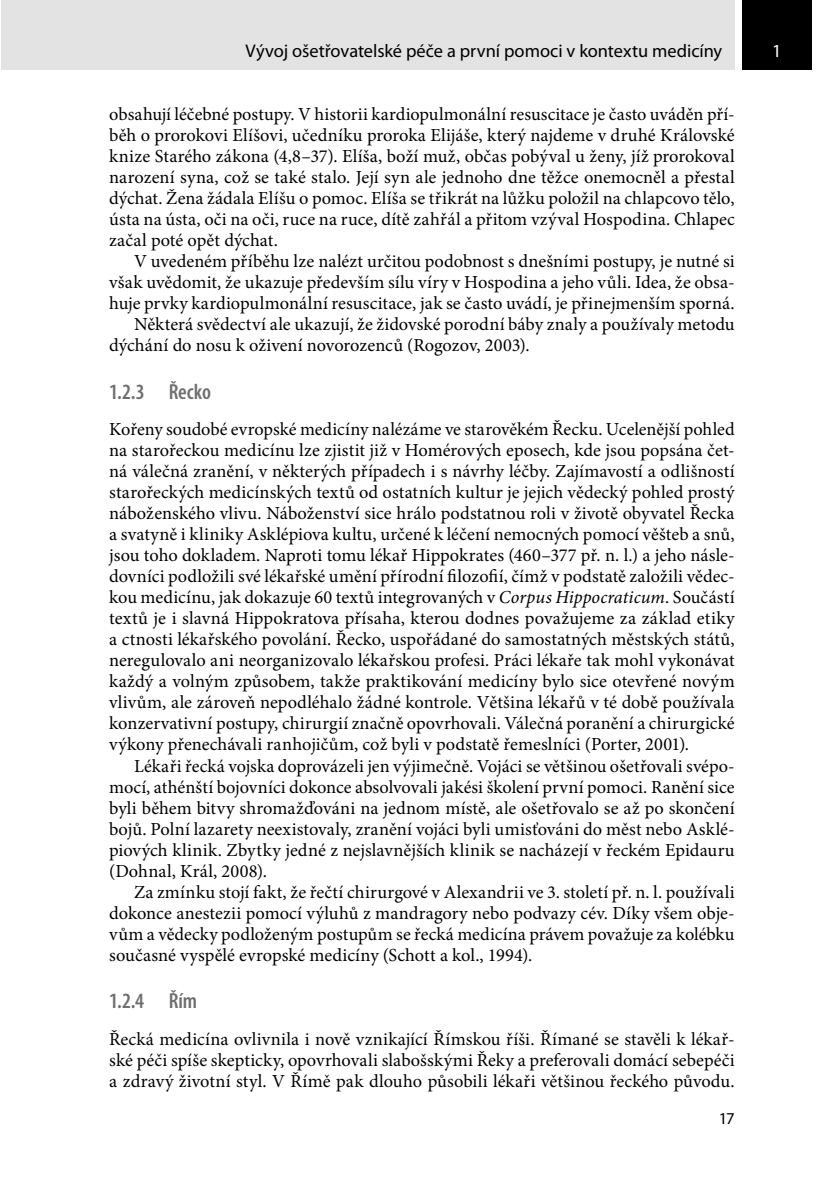
<style>
.page{position:relative;width:829px;height:1191px;background:#fff}
.page>*{position:absolute;margin:0;border:0;box-sizing:border-box;transform-origin:0 0}
._3_3_3{font:600 condensed 21.88px "Myriad Pro";color:#706f6f}
.text_prvni{font:18.38px/21px "Minion Pro";letter-spacing:.005em;color:#000;text-align:justify}
.text{font:18.38px/21px "Minion Pro";letter-spacing:.005em;color:#000;text-align:justify}
.t1{font:18.38px "Myriad Pro";letter-spacing:-.005em;color:#000}
.t2{font:18.38px "Myriad Pro";color:#fff}
.t3{font:16.62px "Myriad Pro";color:#000}
.s1{font-style:italic}
</style>
<div class="page">
<div style="left:1px;top:0;width:733px;height:69px;background:#e3e3e3"></div>
<div style="left:742px;top:0;width:69px;height:69px;background:#000"></div>
<p class="t1" style="left:245px;top:40px;width:478px">Vývoj ošetřovatelské péče a první pomoci v kontextu medicíny</p>
<p class="t2" style="left:772px;top:40px;width:11px">1</p>
<p class="text_prvni" style="left:109px;top:104px;width:627px">obsahují léčebné postupy. V historii kardiopulmonální resuscitace je často uváděn pří&shy;běh o prorokovi Elíšovi, učedníku proroka Elijáše, který najdeme v druhé Královské knize Starého zákona (4,8–37). Elíša, boží muž, občas pobýval u ženy, jíž prorokoval narození syna, což se také stalo. Její syn ale jednoho dne těžce onemocněl a přestal dýchat. Žena žádala Elíšu o pomoc. Elíša se třikrát na lůžku položil na chlapcovo tělo, ústa na ústa, oči na oči, ruce na ruce, dítě zahřál a přitom vzýval Hospodina. Chlapec začal poté opět dýchat.</p>
<p class="text" style="left:109px;top:251px;width:627px;text-indent:25px">V uvedeném příběhu lze nalézt určitou podobnost s dnešními postupy, je nutné si však uvědomit, že ukazuje především sílu víry v Hospodina a jeho vůli. Idea, že obsa&shy;huje prvky kardiopulmonální resuscitace, jak se často uvádí, je přinejmenším sporná.</p>
<p class="text" style="left:109px;top:314px;width:627px;text-indent:25px">Některá svědectví ale ukazují, že židovské porodní báby znaly a používaly metodu dýchání do nosu k oživení novorozenců (Rogozov, 2003).</p>
<p class="_3_3_3" style="left:109px;top:378px;width:103px">1.2.3 Řecko</p>
<p class="text_prvni" style="left:109px;top:419px;width:627px">Kořeny soudobé evropské medicíny nalézáme ve starověkém Řecku. Ucelenější pohled na starořeckou medicínu lze zjistit již v Homérových eposech, kde jsou popsána čet&shy;ná válečná zranění, v některých případech i s návrhy léčby. Zajímavostí a odlišností starořeckých medicínských textů od ostatních kultur je jejich vědecký pohled prostý náboženského vlivu. Náboženství sice hrálo podstatnou roli v životě obyvatel Řecka a svatyně i kliniky Asklépiova kultu, určené k léčení nemocných pomocí věšteb a snů, jsou toho dokladem. Naproti tomu lékař Hippokrates (460–377 př. n. l.) a jeho násle&shy;dovníci podložili své lékařské umění přírodní filozofií, čímž v podstatě založili vědec&shy;kou medicínu, jak dokazuje 60 textů integrovaných v <span class="s1">Corpus Hippocraticum</span>. Součástí textů je i slavná Hippokratova přísaha, kterou dodnes považujeme za základ etiky a ctnosti lékařského povolání. Řecko, uspořádané do samostatných městských států, neregulovalo ani neorganizovalo lékařskou profesi. Práci lékaře tak mohl vykonávat každý a volným způsobem, takže praktikování medicíny bylo sice otevřené novým vlivům, ale zároveň nepodléhalo žádné kontrole. Většina lékařů v té době používala konzervativní postupy, chirurgií značně opovrhovali. Válečná poranění a chirurgické výkony přenechávali ranhojičům, což byli v podstatě řemeslníci (Porter, 2001).</p>
<p class="text" style="left:109px;top:755px;width:627px;text-indent:25px">Lékaři řecká vojska doprovázeli jen výjimečně. Vojáci se většinou ošetřovali svépo&shy;mocí, athénští bojovníci dokonce absolvovali jakési školení první pomoci. Ranění sice byli během bitvy shromažďováni na jednom místě, ale ošetřovalo se až po skončení bojů. Polní lazarety neexistovaly, zranění vojáci byli umisťováni do měst nebo Asklé&shy;piových klinik. Zbytky jedné z nejslavnějších klinik se nacházejí v řeckém Epidauru (Dohnal, Král, 2008).</p>
<p class="text" style="left:109px;top:881px;width:627px;text-indent:25px">Za zmínku stojí fakt, že řečtí chirurgové v Alexandrii ve 3. století př. n. l. používali dokonce anestezii pomocí výluhů z mandragory nebo podvazy cév. Díky všem obje&shy;vům a vědecky podloženým postupům se řecká medicína právem považuje za kolébku současné vyspělé evropské medicíny (Schott a kol., 1994).</p>
<p class="_3_3_3" style="left:109px;top:987px;width:89px">1.2.4 Řím</p>
<p class="text_prvni" style="left:109px;top:1028px;width:627px">Řecká medicína ovlivnila i nově vznikající Římskou říši. Římané se stavěli k lékař&shy;ské péči spíše skepticky, opovrhovali slabošskými Řeky a preferovali domácí sebepéči a zdravý životní styl. V Římě pak dlouho působili lékaři většinou řeckého původu.</p>
<p class="t3" style="left:718px;top:1108px;width:17px">17</p>
</div>
